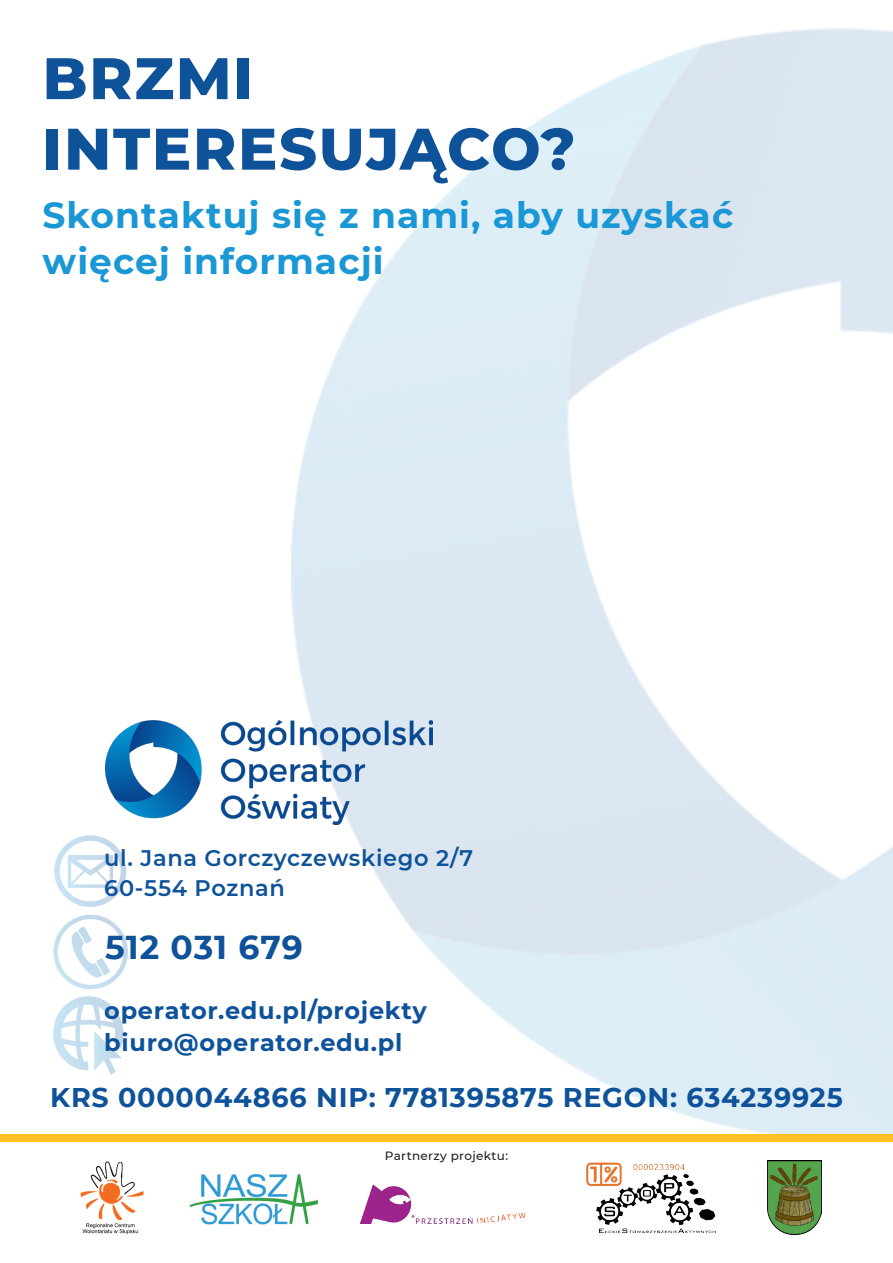
<style>
.page{position:relative;width:893px;height:1263px;background:#fff}
.page>*{position:absolute;margin:0;border:0;box-sizing:border-box;transform-origin:0 0}
.t1{font:800 58.5px "Montserrat";letter-spacing:.03em;color:#0e529a}
.t2{font:700 36px/46.5px "Montserrat";letter-spacing:.03em;color:#1a97d5}
.t3{font:700 33px "Montserrat";letter-spacing:.03em;color:#0e529a}
.t4{font:700 27px "Montserrat";letter-spacing:.03em;color:#0e529a}
.t5{font:700 24px "Montserrat";letter-spacing:.03em;color:#0e529a}
.t6{font:600 22.5px "Montserrat";letter-spacing:.03em;color:#0e529a}
.t7{font:500 12px "Montserrat";letter-spacing:.03em;color:#231f20}
</style>
<div class="page">
<img style="left:291px;top:29px;width:602px;height:1105px">
<img style="left:80px;top:1161px;width:64px;height:74px">
<img style="left:361px;top:1185px;width:165px;height:38px">
<svg style="left:53px;top:915px;width:75px;height:74px"></svg>
<img style="left:586px;top:1162px;width:130px;height:72px">
<img style="left:189px;top:1174px;width:129px;height:51px">
<img style="left:767px;top:1161px;width:55px;height:74px">
<svg style="left:53px;top:996px;width:70px;height:79px"></svg>
<img style="left:105px;top:721px;width:327px;height:103px">
<div style="left:0;top:1134px;width:893px;height:8px;background:#fec124"></div>
<svg style="left:54px;top:835px;width:72px;height:72px"></svg>
<p class="t1" style="left:43px;top:35px;width:212px">BRZMI</p>
<p class="t1" style="left:43px;top:106px;width:534px">INTERESUJĄCO?</p>
<p class="t2" style="left:43px;top:190px;width:692px">Skontaktuj się z nami, aby uzyskać więcej informacji</p>
<p class="t6" style="left:104px;top:841px;width:370px">ul. Jana Gorczyczewskiego 2/7</p>
<p class="t6" style="left:104px;top:871px;width:182px">60-554 Poznań</p>
<p class="t3" style="left:105px;top:923px;width:199px">512 031 679</p>
<p class="t5" style="left:104px;top:993px;width:324px">operator.edu.pl/projekty</p>
<p class="t5" style="left:104px;top:1025px;width:300px">biuro@operator.edu.pl</p>
<p class="t4" style="left:50px;top:1077px;width:794px">KRS 0000044866 NIP: 7781395875 REGON: 634239925</p>
<p class="t7" style="left:385px;top:1147px;width:125px">Partnerzy projektu:</p>
</div>
